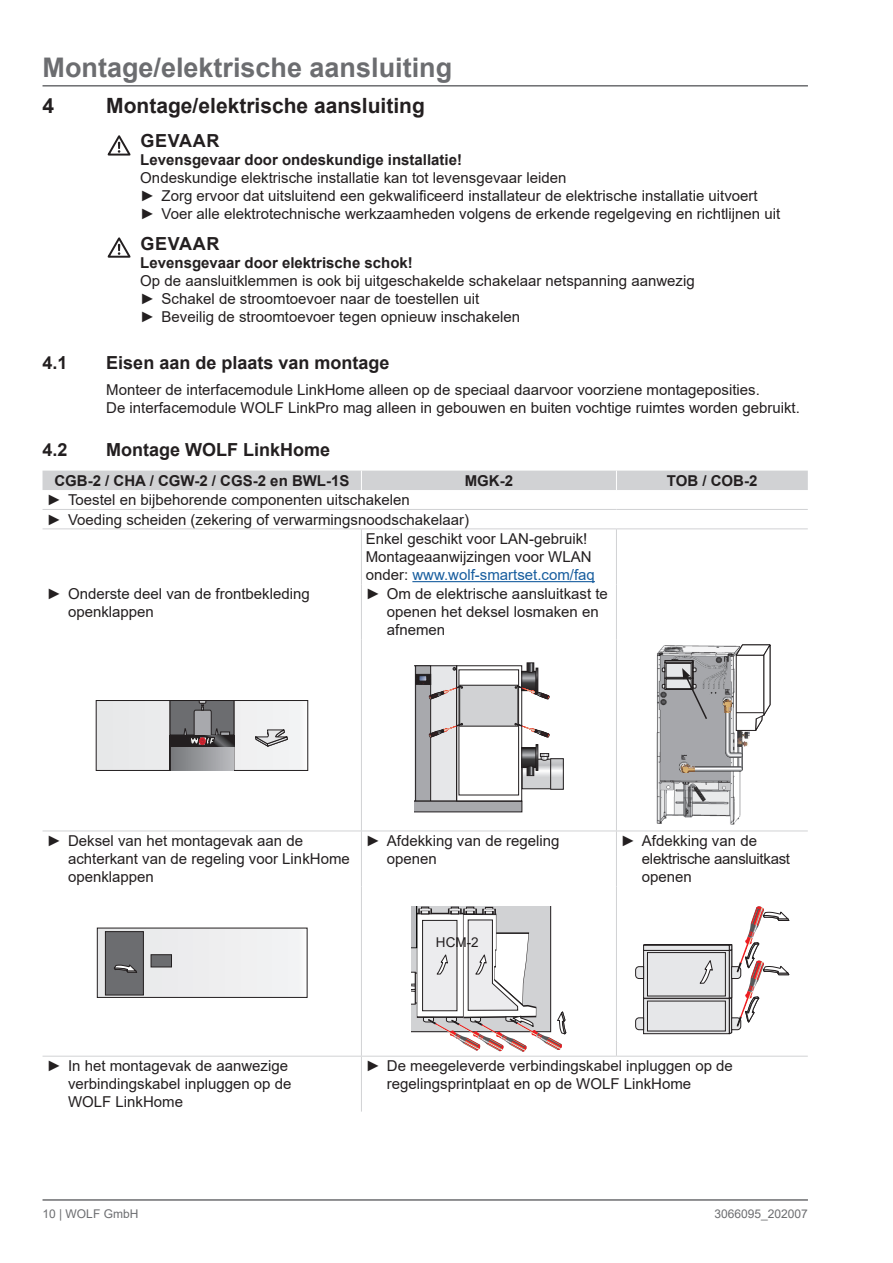
<style>
.page{position:relative;width:893px;height:1263px;background:#fff}
.page>*{position:absolute;margin:0;border:0;box-sizing:border-box;transform-origin:0 0}
.t1{font:700 27px "Arial";color:#6c6d70}
.t2{font:700 21px "Arial";color:#231f20}
.t3{font:700 18px "Arial";color:#231f20}
.t4{font:15px/18px "Arial";color:#231f20}
.t5{font:700 15px "Arial";color:#231f20}
.t6{font:15px/18px "Arial";letter-spacing:-.02em;color:#231f20}
.t7{font:13.5px "Arial";color:#231f20}
.t8{font:12px "Arial";color:#6c6d70}
.s1{color:#175d9e}
</style>
<div class="page">
<hr style="left:43px;top:85px;width:765px;height:2px;background:#6c6d70">
<hr style="left:43px;top:1199px;width:765px;height:2px;background:#6c6d70">
<svg style="left:107px;top:135px;width:24px;height:21px"></svg>
<svg style="left:107px;top:237px;width:24px;height:21px"></svg>
<hr style="left:43px;top:509px;width:318px;height:1px;background:#d1d2d4">
<hr style="left:361px;top:509px;width:255px;height:1px;background:#d1d2d4">
<hr style="left:616px;top:509px;width:192px;height:1px;background:#d1d2d4">
<hr style="left:43px;top:528px;width:318px;height:1px;background:#d1d2d4">
<hr style="left:361px;top:528px;width:255px;height:1px;background:#d1d2d4">
<hr style="left:616px;top:528px;width:192px;height:1px;background:#d1d2d4">
<hr style="left:43px;top:830px;width:318px;height:1px;background:#d1d2d4">
<hr style="left:361px;top:830px;width:255px;height:1px;background:#d1d2d4">
<hr style="left:616px;top:830px;width:192px;height:1px;background:#d1d2d4">
<hr style="left:43px;top:1056px;width:318px;height:1px;background:#d1d2d4">
<hr style="left:361px;top:1056px;width:255px;height:1px;background:#d1d2d4">
<hr style="left:616px;top:1056px;width:192px;height:1px;background:#d1d2d4">
<div style="left:43px;top:471px;width:765px;height:19px;background:#d1d2d4"></div>
<hr style="left:361px;top:529px;width:1px;height:55px;background:#d1d2d4">
<hr style="left:616px;top:529px;width:1px;height:55px;background:#d1d2d4">
<hr style="left:361px;top:584px;width:1px;height:56px;background:#d1d2d4">
<hr style="left:616px;top:584px;width:1px;height:56px;background:#d1d2d4">
<hr style="left:361px;top:640px;width:1px;height:190px;background:#d1d2d4">
<hr style="left:616px;top:640px;width:1px;height:190px;background:#d1d2d4">
<hr style="left:361px;top:831px;width:1px;height:55px;background:#d1d2d4">
<hr style="left:616px;top:831px;width:1px;height:55px;background:#d1d2d4">
<hr style="left:361px;top:886px;width:1px;height:170px;background:#d1d2d4">
<hr style="left:616px;top:886px;width:1px;height:170px;background:#d1d2d4">
<hr style="left:361px;top:1056px;width:1px;height:55px;background:#d1d2d4">
<hr style="left:412px;top:581px;width:183px;height:1px;background:#175d9e">
<div style="left:96px;top:700px;width:212px;height:70px;background:#ebebed"></div>
<div style="left:96px;top:700px;width:212px;height:70px;border:1px solid #231f20"></div>
<div style="left:170px;top:700px;width:64px;height:35px;background:#6c6d70;border:1px solid #231f20"></div>
<div style="left:194px;top:710px;width:17px;height:26px;background:#a8a9ad;border-radius:2px"></div>
<div style="left:194px;top:710px;width:17px;height:26px;border:1px solid #231f20;border-radius:2px"></div>
<div style="left:170px;top:747px;width:64px;height:23px;background:linear-gradient(to right,#75777a,#b9babe)"></div>
<div style="left:170px;top:735px;width:64px;height:11px;background:#231f20"></div>
<svg style="left:184px;top:729px;width:46px;height:16px"></svg>
<svg style="left:199px;top:700px;width:7px;height:10px"></svg>
<svg style="left:255px;top:730px;width:33px;height:17px"></svg>
<svg style="left:553px;top:761px;width:8px;height:26px"></svg>
<svg style="left:414px;top:663px;width:137px;height:149px"></svg>
<img style="left:656px;top:647px;width:85px;height:178px">
<svg style="left:662px;top:644px;width:109px;height:130px"></svg>
<div style="left:97px;top:928px;width:210px;height:69px;background:#eeeeef"></div>
<div style="left:105px;top:931px;width:38px;height:64px;background:#6c6d70;border:1px solid #231f20"></div>
<div style="left:151px;top:955px;width:21px;height:12px;background:#6c6d70;border:1px solid #231f20"></div>
<svg style="left:114px;top:964px;width:23px;height:9px"></svg>
<svg style="left:411px;top:906px;width:155px;height:146px"></svg>
<svg style="left:635px;top:906px;width:154px;height:128px"></svg>
<h1 class="t1" style="left:43px;top:48px;width:411px">Montage/elektrische aansluiting</h1>
<h2 class="t2" style="left:43px;top:91px;width:13px">4</h2>
<h2 class="t2" style="left:106px;top:91px;width:320px">Montage/elektrische aansluiting</h2>
<p class="t3" style="left:141px;top:128px;width:80px">GEVAAR</p>
<p class="t5" style="left:140px;top:150px;width:323px">Levensgevaar door ondeskundige installatie!</p>
<p class="t4" style="left:140px;top:169px;width:641px">Ondeskundige elektrische installatie kan tot levensgevaar leiden<br>► Zorg ervoor dat uitsluitend een gekwalificeerd installateur de elektrische installatie uitvoert<br>► Voer alle elektrotechnische werkzaamheden volgens de erkende regelgeving en richtlijnen uit</p>
<p class="t3" style="left:141px;top:231px;width:80px">GEVAAR</p>
<p class="t5" style="left:140px;top:252px;width:274px">Levensgevaar door elektrische schok!</p>
<p class="t4" style="left:140px;top:271px;width:556px">Op de aansluitklemmen is ook bij uitgeschakelde schakelaar netspanning aanwezig ► Schakel de stroomtoevoer naar de toestellen uit<br>► Beveilig de stroomtoevoer tegen opnieuw inschakelen</p>
<p class="t3" style="left:43px;top:350px;width:27px">4.1</p>
<p class="t3" style="left:106px;top:350px;width:285px">Eisen aan de plaats van montage</p>
<p class="t4" style="left:106px;top:381px;width:695px">Monteer de interfacemodule LinkHome alleen op de speciaal daarvoor voorziene montageposities.<br>De interfacemodule WOLF LinkPro mag alleen in gebouwen en buiten vochtige ruimtes worden gebruikt.</p>
<p class="t3" style="left:43px;top:437px;width:27px">4.2</p>
<p class="t3" style="left:106px;top:437px;width:226px">Montage WOLF LinkHome</p>
<p class="t5" style="left:54px;top:470px;width:296px">CGB-2 / CHA / CGW-2 / CGS-2 en BWL-1S</p>
<p class="t5" style="left:465px;top:470px;width:50px">MGK-2</p>
<p class="t5" style="left:667px;top:470px;width:92px">TOB / COB-2</p>
<p class="t4" style="left:47px;top:491px;width:365px">► Toestel en bijbehorende componenten uitschakelen</p>
<p class="t4" style="left:47px;top:510px;width:424px">► Voeding scheiden (zekering of verwarmingsnoodschakelaar)</p>
<p class="t4" style="left:366px;top:530px;width:223px">Enkel geschikt voor LAN-gebruik!</p>
<p class="t4" style="left:366px;top:548px;width:231px">Montageaanwijzingen voor WLAN onder: <span class="s1">www.wolf-smartset.com/faq</span></p>
<p class="t4" style="left:68px;top:585px;width:243px;text-indent:-21px">► Onderste deel van de frontbekleding openklappen</p>
<p class="t4" style="left:387px;top:585px;width:222px;text-indent:-21px">► Om de elektrische aansluitkast te openen het deksel losmaken en afnemen</p>
<p class="t4" style="left:68px;top:832px;width:283px;text-indent:-21px">► Deksel van het montagevak aan de achterkant van de regeling voor LinkHome openklappen</p>
<p class="t4" style="left:387px;top:832px;width:174px;text-indent:-21px">► Afdekking van de regeling openen</p>
<p class="t6" style="left:642px;top:832px;width:150px;text-indent:-21px">► Afdekking van de elektrische aansluitkast openen</p>
<p class="t7" style="left:436px;top:933px;width:44px">HCM-2</p>
<p class="t4" style="left:68px;top:1057px;width:225px;text-indent:-21px">► In het montagevak de aanwezige verbindingskabel inpluggen op de<br>WOLF LinkHome</p>
<p class="t4" style="left:387px;top:1057px;width:348px;text-indent:-21px">► De meegeleverde verbindingskabel inpluggen op de regelingsprintplaat en op de WOLF LinkHome</p>
<p class="t8" style="left:43px;top:1205px;width:97px">10 | WOLF GmbH</p>
<p class="t8" style="left:714px;top:1205px;width:95px">3066095_202007</p>
</div>
